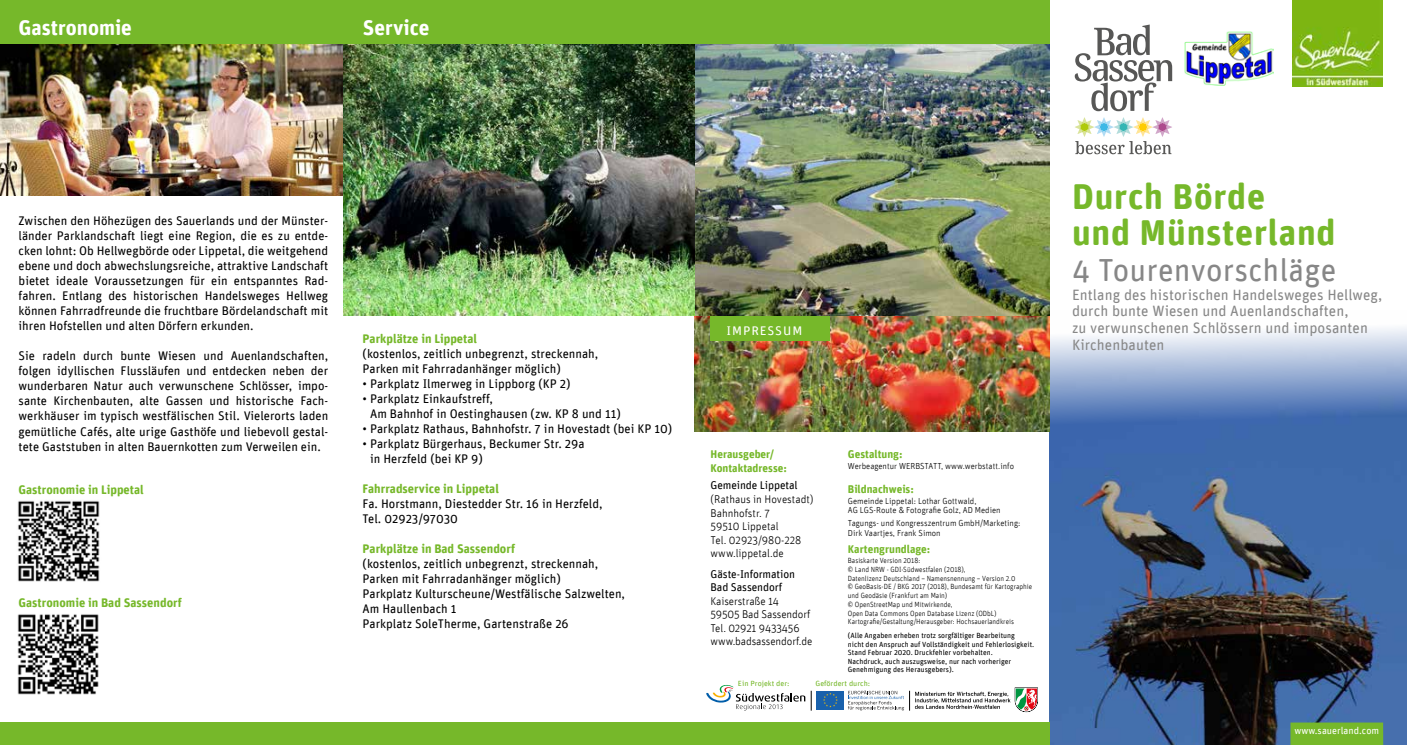
<style>
.page{position:relative;width:1407px;height:745px;background:#fff}
.page>*{position:absolute;margin:0;border:0;box-sizing:border-box;transform-origin:0 0}
.t1{font:700 36px/36px "Unit Rounded";letter-spacing:.02em;color:#76b82a}
.t2{font:31.88px "Unit Rounded";letter-spacing:.005em;color:#878787}
.t3{font:700 21.25px "Unit Rounded";color:#fff}
.t4{font:15px/16.8px "Unit Rounded";letter-spacing:.005em;color:#878787}
.t5{font:12.5px/15px "Unit Rounded";color:#000}
.t6{font:700 12.5px "Unit Rounded";color:#76b82a}
.t7{font:12.5px "Unit Rounded";letter-spacing:.07em;color:#fff;scale:1.05 1}
.t8{font:300 11.25px/13.5px "Unit Rounded";letter-spacing:-.005em;color:#000}
.t9{font:700 11.25px/14.8px "Unit Rounded";color:#76b82a}
.t10{font:11.25px/13.5px "Unit Rounded";letter-spacing:-.01em;color:#000}
.t11{font:10px "Unit Rounded";color:#fff}
.t12{font:300 8.75px/9.4px "Unit Rounded";color:#000}
.t13{font:300 7.5px/8.8px "Unit Rounded";color:#000}
.t14{font:7.5px/8.5px "Unit Rounded";color:#000}
.t15{font:7.5px "Unit Rounded";color:#76b82a;scale:1.05 1}
</style>
<div class="page">
<img style="left:1049px;top:310px;width:358px;height:434px">
<div style="left:1290px;top:722px;width:93px;height:22px;background:#76b82a"></div>
<svg style="left:1075px;top:117px;width:97px;height:37px"></svg>
<svg style="left:1075px;top:25px;width:97px;height:86px"></svg>
<img style="left:694px;top:45px;width:355px;height:386px">
<div style="left:710px;top:315px;width:119px;height:25px;background:#76b82a"></div>
<svg style="left:706px;top:685px;width:99px;height:25px"></svg>
<svg style="left:811px;top:690px;width:1px;height:20px"></svg>
<div style="left:816px;top:690px;width:28px;height:19px;background:#1961ac"></div>
<svg style="left:823px;top:693px;width:15px;height:13px"></svg>
<svg style="left:848px;top:687px;width:190px;height:24px"></svg>
<div style="left:0;top:0;width:1049px;height:45px;background:#76b82a"></div>
<div style="left:0;top:721px;width:1049px;height:23px;background:#76b82a"></div>
<img style="left:0;top:45px;width:344px;height:150px">
<img style="left:1185px;top:32px;width:88px;height:53px">
<img style="left:1293px;top:0;width:89px;height:87px">
<img style="left:18px;top:501px;width:82px;height:81px">
<img style="left:18px;top:614px;width:81px;height:80px">
<img style="left:344px;top:45px;width:350px;height:270px">
<h3 class="t3" style="left:19px;top:15px;width:115px">Gastronomie</h3>
<h3 class="t3" style="left:363px;top:15px;width:68px">Service</h3>
<p class="t5" style="left:19px;top:213px;width:311px;text-align:justify">Zwischen den Höhezügen des Sauerlands und der Münster&shy;länder Parklandschaft liegt eine Region, die es zu entde&shy;cken lohnt: Ob Hellwegbörde oder Lippetal, die weitgehend ebene und doch abwechslungsreiche, attraktive Landschaft bietet ideale Voraussetzungen für ein entspanntes Rad&shy;fahren. Entlang des historischen Handelsweges Hellweg können Fahrradfreunde die fruchtbare Bördelandschaft mit ihren Hofstellen und alten Dörfern erkunden.</p>
<p class="t5" style="left:19px;top:348px;width:311px;text-align:justify">Sie radeln durch bunte Wiesen und Auenlandschaften, folgen idyllischen Flussläufen und entdecken neben der wunderbaren Natur auch verwunschene Schlösser, impo&shy;sante Kirchenbauten, alte Gassen und historische Fach&shy;werkhäuser im typisch westfälischen Stil. Vielerorts laden gemütliche Cafés, alte urige Gasthöfe und liebevoll gestal&shy;tete Gaststuben in alten Bauernkotten zum Verweilen ein.</p>
<p class="t6" style="left:19px;top:482px;width:127px">Gastronomie in Lippetal</p>
<p class="t6" style="left:19px;top:594px;width:165px">Gastronomie in Bad Sassendorf</p>
<p class="t6" style="left:363px;top:331px;width:116px">Parkplätze in Lippetal</p>
<p class="t5" style="left:363px;top:346px;width:237px">(kostenlos, zeitlich unbegrenzt, streckennah,<br>Parken mit Fahrradanhänger möglich)</p>
<p class="t5" style="left:363px;top:376px;width:209px">• Parkplatz Ilmerweg in Lippborg (KP 2)</p>
<p class="t5" style="left:370px;top:391px;width:252px;text-indent:-8px">• Parkplatz Einkaufstreff,<br>Am Bahnhof in Oestinghausen (zw. KP 8 und 11)</p>
<p class="t5" style="left:363px;top:421px;width:311px">• Parkplatz Rathaus, Bahnhofstr. 7 in Hovestadt (bei KP 10)</p>
<p class="t5" style="left:370px;top:436px;width:216px;text-indent:-8px">• Parkplatz Bürgerhaus, Beckumer Str. 29a in Herzfeld (bei KP 9)</p>
<p class="t6" style="left:363px;top:481px;width:138px">Fahrradservice in Lippetal</p>
<p class="t5" style="left:363px;top:496px;width:242px">Fa. Horstmann, Diestedder Str. 16 in Herzfeld,<br>Tel. 02923/97030</p>
<p class="t6" style="left:363px;top:541px;width:154px">Parkplätze in Bad Sassendorf</p>
<p class="t5" style="left:363px;top:556px;width:264px">(kostenlos, zeitlich unbegrenzt, streckennah, Parken mit Fahrradanhänger möglich)<br>Parkplatz Kulturscheune/Westfälische Salzwelten, Am Haullenbach 1<br>Parkplatz SoleTherme, Gartenstraße 26</p>
<p class="t7" style="left:726px;top:322px;width:74px">IMPRESSUM</p>
<h1 class="t1" style="left:1072px;top:177px;width:265px">Durch Börde<br>und Münsterland</h1>
<h2 class="t2" style="left:1072px;top:251px;width:266px">4 Tourenvorschläge</h2>
<p class="t4" style="left:1072px;top:285px;width:312px">Entlang des historischen Handelsweges Hellweg, durch bunte Wiesen und Auenlandschaften,<br>zu verwunschenen Schlössern und imposanten Kirchenbauten</p>
<p class="t9" style="left:710px;top:446px;width:78px">Herausgeber/<br>Kontaktadresse:</p>
<p class="t10" style="left:710px;top:478px;width:89px">Gemeinde Lippetal</p>
<p class="t8" style="left:710px;top:492px;width:105px">(Rathaus in Hovestadt)<br>Bahnhofstr. 7<br>59510 Lippetal<br>Tel. 02923/980-228 www.lippetal.de</p>
<p class="t10" style="left:710px;top:566px;width:86px">Gäste-Information<br>Bad Sassendorf</p>
<p class="t8" style="left:710px;top:593px;width:103px">Kaiserstraße 14<br>59505 Bad Sassendorf<br>Tel. 02921 9433456 www.badsassendorf.de</p>
<p class="t9" style="left:848px;top:446px;width:56px">Gestaltung:</p>
<p class="t12" style="left:848px;top:460px;width:168px">Werbeagentur WERBSTATT, www.werbstatt.info</p>
<p class="t9" style="left:848px;top:481px;width:68px">Bildnachweis:</p>
<p class="t12" style="left:848px;top:495px;width:154px">Gemeinde Lippetal: Lothar Gottwald,<br>AG LGS-Route &amp; Fotografie Golz, AD Medien</p>
<p class="t12" style="left:848px;top:518px;width:174px">Tagungs- und Kongresszentrum GmbH/Marketing:<br>Dirk Vaartjes, Frank Simon</p>
<p class="t9" style="left:848px;top:540px;width:84px">Kartengrundlage:</p>
<p class="t13" style="left:848px;top:555px;width:186px">Basiskarte Version 2018:<br>© Land NRW - GDI-Südwestfalen (2018),<br>Datenlizenz Deutschland – Namensnennung – Version 2.0<br>© GeoBasis-DE / BKG 2017 (2018), Bundesamt für Kartographie und Geodäsie (Frankfurt am Main)<br>© OpenStreetMap und Mitwirkende,<br>Open Data Commons Open Database Lizenz (ODbL)<br>Kartografie/Gestaltung/Herausgeber: Hochsauerlandkreis</p>
<p class="t14" style="left:848px;top:630px;width:188px">(Alle Angaben erheben trotz sorgfältiger Bearbeitung<br>nicht den Anspruch auf Vollständigkeit und Fehlerlosigkeit.<br>Stand Februar 2020. Druckfehler vorbehalten.<br>Nachdruck, auch auszugsweise, nur nach vorheriger Genehmigung des Herausgebers).</p>
<p class="t15" style="left:738px;top:678px;width:51px">Ein Projekt der:</p>
<p class="t15" style="left:815px;top:678px;width:54px">Gefördert durch:</p>
<p class="t11" style="left:1294px;top:724px;width:86px">www.sauerland.com</p>
</div>
